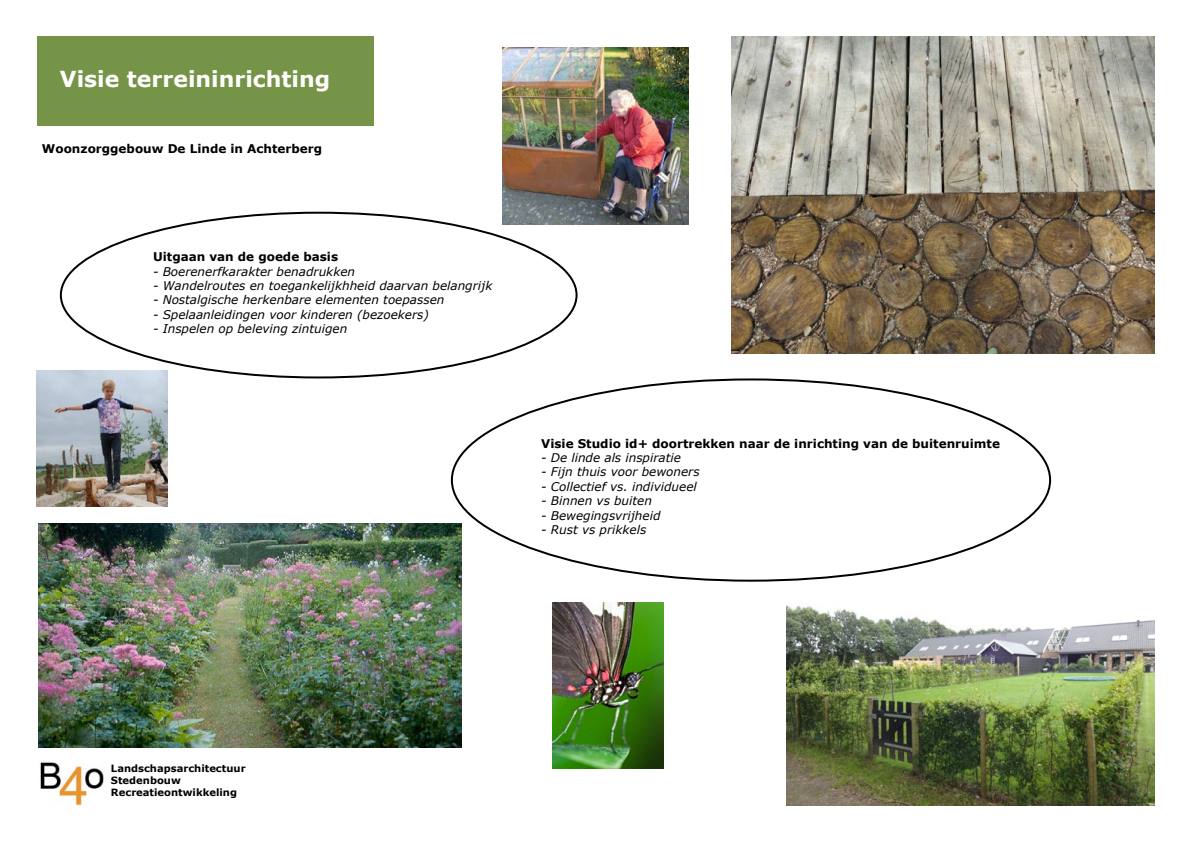
<style>
.page{position:relative;width:1191px;height:842px;background:#fff}
.page>*{position:absolute;margin:0;border:0;box-sizing:border-box;transform-origin:0 0}
.t1{font:700 22px "Verdana";color:#fff}
.t2{font:italic 12px "Verdana";color:#000}
.t3{font:700 12px "Verdana";color:#000}
.t4{font:700 10px/12px "Verdana";color:#000}
</style>
<div class="page">
<div style="left:37px;top:36px;width:336px;height:90px;background:#769447"></div>
<img style="left:731px;top:36px;width:424px;height:317px">
<img style="left:787px;top:605px;width:368px;height:201px">
<img style="left:38px;top:524px;width:423px;height:223px">
<img style="left:502px;top:47px;width:186px;height:177px">
<img style="left:553px;top:603px;width:110px;height:166px">
<img style="left:37px;top:370px;width:131px;height:137px">
<img style="left:40px;top:762px;width:64px;height:44px">
<h1 class="t1" style="left:60px;top:64px;width:272px">Visie terreininrichting</h1>
<p class="t3" style="left:42px;top:140px;width:282px">Woonzorggebouw De Linde in Achterberg</p>
<p class="t3" style="left:153px;top:248px;width:187px">Uitgaan van de goede basis</p>
<p class="t2" style="left:153px;top:263px;width:204px">- Boerenerfkarakter benadrukken</p>
<p class="t2" style="left:153px;top:277px;width:341px">- Wandelroutes en toegankelijkhheid daarvan belangrijk</p>
<p class="t2" style="left:153px;top:292px;width:293px">- Nostalgische herkenbare elementen toepassen</p>
<p class="t2" style="left:153px;top:306px;width:277px">- Spelaanleidingen voor kinderen (bezoekers)</p>
<p class="t2" style="left:153px;top:321px;width:196px">- Inspelen op beleving zintuigen</p>
<p class="t3" style="left:541px;top:435px;width:460px">Visie Studio id+ doortrekken naar de inrichting van de buitenruimte</p>
<p class="t2" style="left:541px;top:449px;width:141px">- De linde als inspiratie</p>
<p class="t2" style="left:541px;top:464px;width:160px">- Fijn thuis voor bewoners</p>
<p class="t2" style="left:541px;top:478px;width:157px">- Collectief vs. individueel</p>
<p class="t2" style="left:541px;top:493px;width:112px">- Binnen vs buiten</p>
<p class="t2" style="left:541px;top:507px;width:121px">- Bewegingsvrijheid</p>
<p class="t2" style="left:541px;top:521px;width:107px">- Rust vs prikkels</p>
<p class="t4" style="left:111px;top:762px;width:136px">Landschapsarchitectuur<br>Stedenbouw<br>Recreatieontwikkeling</p>
</div>
